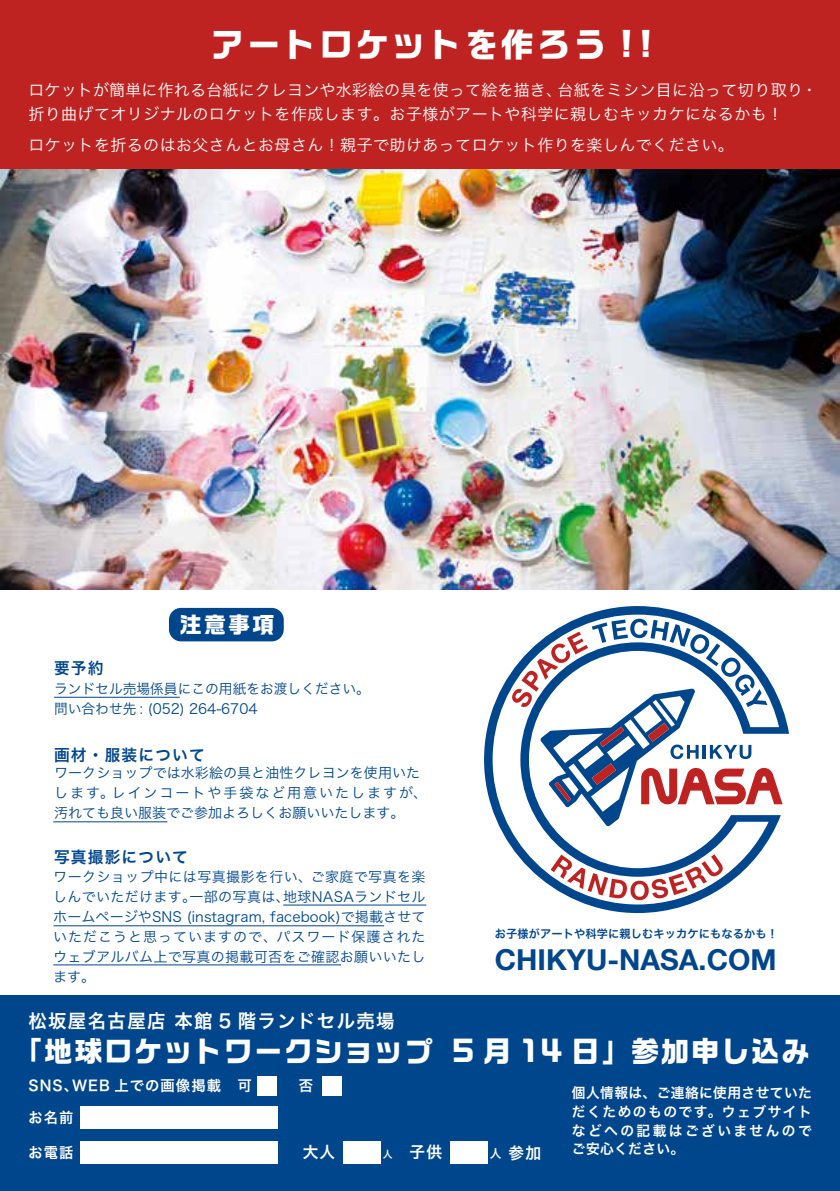
<style>
.page{position:relative;width:840px;height:1191px;background:#fff}
.page>*{position:absolute;margin:0;border:0;box-sizing:border-box;transform-origin:0 0}
.t1{font:700 33px "Ro G San Srf Std";letter-spacing:.1em;color:#fff}
.t2{font:700 28.8px "Helvetica Neue";color:#00468c}
.t3{font:700 28.4px "Ro G San Srf Std";letter-spacing:.075em;color:#fff}
.t4{font:700 22px "Ro G San Srf Std";color:#fff}
.t5{font:18.8px "Hira Kaku Pro W6";letter-spacing:.075em;color:#fff}
.t6{font:16px/24px "Hira Kaku Pro W3";letter-spacing:.025em;color:#fff}
.t7{font:16px "Hira Kaku Pro W6";letter-spacing:.075em;color:#00468c}
.t8{font:16px "Hira Kaku Pro W6";color:#fff}
.t9{font:14.6px "Hira Kaku Pro W6";letter-spacing:.075em;color:#fff}
.t10{font:14px/20px "Hira Kaku Pro W3";letter-spacing:.005em;color:#00468c}
.t11{font:14px/18.8px "Hira Kaku Pro W6";letter-spacing:.11em;color:#fff;text-align:justify}
.t12{font:11.4px "Hira Kaku Pro W6";letter-spacing:.01em;color:#00468c}
.s1{font-size:10px}
.s2{font-size:12px}
</style>
<div class="page">
<div style="left:169px;top:608px;width:114px;height:33px;background:#00468c;border-radius:12px"></div>
<div style="left:0;top:995px;width:839px;height:196px;background:#00468c"></div>
<div style="left:0;top:0;width:839px;height:169px;background:#be2321"></div>
<img style="left:0;top:169px;width:839px;height:420px">
<div style="left:258px;top:1076px;width:19px;height:19px;background:#fff"></div>
<div style="left:322px;top:1076px;width:19px;height:19px;background:#fff"></div>
<div style="left:80px;top:1106px;width:197px;height:22px;background:#fff"></div>
<div style="left:80px;top:1141px;width:197px;height:22px;background:#fff"></div>
<div style="left:342px;top:1141px;width:38px;height:22px;background:#fff"></div>
<div style="left:450px;top:1141px;width:37px;height:22px;background:#fff"></div>
<hr style="left:53px;top:821px;width:114px;height:1px;background:#00468c">
<hr style="left:53px;top:925px;width:331px;height:1px;background:#00468c">
<hr style="left:283px;top:904px;width:143px;height:1px;background:#00468c">
<hr style="left:53px;top:964px;width:288px;height:1px;background:#00468c">
<hr style="left:54px;top:696px;width:126px;height:1px;background:#00468c">
<svg style="left:484px;top:606px;width:304px;height:307px"></svg>
<svg style="left:550px;top:854px;width:172px;height:46px"></svg>
<svg style="left:512px;top:618px;width:270px;height:208px"></svg>
<h1 class="t1" style="left:211px;top:21px;width:444px">アートロケットを作ろう !!</h1>
<p class="t6" style="left:28px;top:77px;width:790px">ロケットが簡単に作れる台紙にクレヨンや水彩絵の具を使って絵を描き、台紙をミシン目に沿って切り取り・折り曲げてオリジナルのロケットを作成します。お子様がアートや科学に親しむキッカケになるかも！</p>
<p class="t6" style="left:28px;top:132px;width:706px">ロケットを折るのはお父さんとお母さん！親子で助けあってロケット作りを楽しんでください。</p>
<h3 class="t4" style="left:180px;top:610px;width:96px">注意事項</h3>
<p class="t7" style="left:54px;top:653px;width:51px">要予約</p>
<p class="t10" style="left:54px;top:678px;width:317px">ランドセル売場係員にこの用紙をお渡しください。問い合わせ先 : (052) 264-6704</p>
<p class="t7" style="left:54px;top:740px;width:152px">画材・服装について</p>
<p class="t10" style="left:54px;top:762px;width:374px">ワークショップでは水彩絵の具と油性クレヨンを使用いたします。レインコートや手袋など用意いたしますが、汚れても良い服装でご参加よろしくお願いいたします。</p>
<p class="t7" style="left:54px;top:843px;width:135px">写真撮影について</p>
<p class="t10" style="left:53px;top:865px;width:373px;text-align:justify">ワークショップ中には写真撮影を行い、ご家庭で写真を楽しんでいただけます。一部の写真は、地球NASAランドセルホームページやSNS (instagram, facebook)で掲載させていただこうと思っていますので、パスワード保護されたウェブアルバム上で写真の掲載可否をご確認お願いいたします。</p>
<h3 class="t5" style="left:28px;top:1003px;width:367px">松坂屋名古屋店 本館 5 階ランドセル売場</h3>
<p class="t12" style="left:494px;top:923px;width:284px">お子様がアートや科学に親しむキッカケにもなるかも！</p>
<h2 class="t2" style="left:494px;top:941px;width:283px">CHIKYU-NASA.COM</h2>
<h3 class="t3" style="left:14px;top:1031px;width:796px">「地球ロケットワークショップ 5 月 14 日」参加申し込み</h3>
<p class="t11" style="left:571px;top:1083px;width:241px">個人情報は、ご連絡に使用させていただくためのものです。ウェブサイトなどへの記載はございませんのでご安心ください。</p>
<p class="t9" style="left:28px;top:1072px;width:286px">SNS、WEB 上での画像掲載　可　　　否</p>
<p class="t9" style="left:28px;top:1104px;width:46px">お名前</p>
<p class="t9" style="left:28px;top:1139px;width:46px">お電話</p>
<p class="t8" style="left:302px;top:1137px;width:240px">大人　 　<span class="s1">人</span> 子供 　　 <span class="s2">人</span> 参加</p>
</div>
